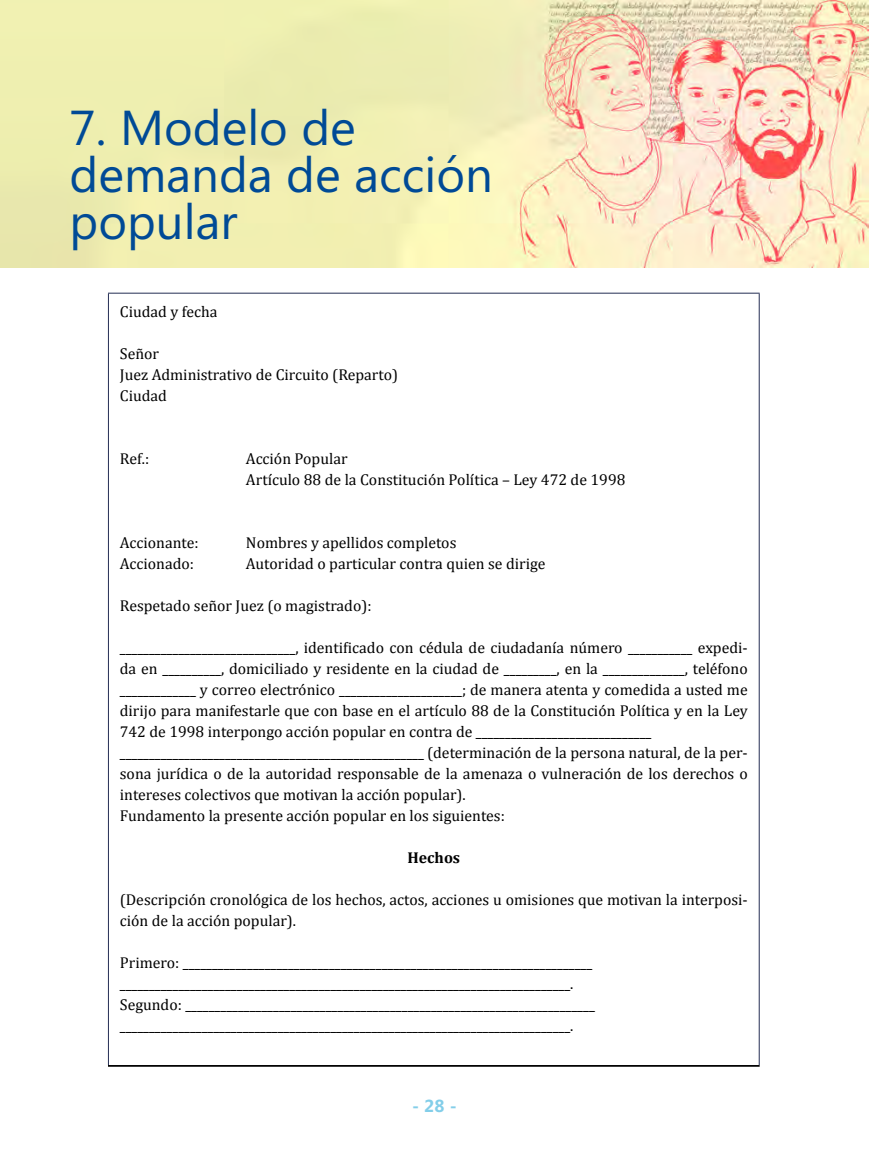
<style>
.page{position:relative;width:869px;height:1166px;background:#fff}
.page>*{position:absolute;margin:0;border:0;box-sizing:border-box;transform-origin:0 0}
.t1{font:49px/47.2px "Microsoft Phags Pa";color:#004a96}
.t2{font:700 17.5px "Microsoft Phags Pa";color:#83cee9}
.t3{font:15.75px/21px "Cambria";color:#000}
.t4{font:700 15.75px "Cambria";color:#000}
</style>
<div class="page">
<img style="left:0;top:0;width:868px;height:268px">
<hr style="left:108px;top:1065px;width:651px;height:2px;background:#000">
<hr style="left:108px;top:293px;width:651px;height:1px;background:#242e54">
<hr style="left:108px;top:294px;width:1px;height:771px;background:#242e54">
<hr style="left:758px;top:294px;width:1px;height:771px;background:#242e54">
<h1 class="t1" style="left:69px;top:101px;width:425px">7. Modelo de demanda de acción popular</h1>
<p class="t3" style="left:120px;top:301px;width:99px">Ciudad y fecha</p>
<p class="t3" style="left:120px;top:343px;width:279px">Señor<br>Juez Administrativo de Circuito (Reparto)<br>Ciudad</p>
<p class="t3" style="left:120px;top:448px;width:31px">Ref.:</p>
<p class="t3" style="left:246px;top:448px;width:381px">Acción Popular<br>Artículo 88 de la Constitución Política – Ley 472 de 1998</p>
<p class="t3" style="left:120px;top:532px;width:80px">Accionante:</p>
<p class="t3" style="left:246px;top:532px;width:212px">Nombres y apellidos completos</p>
<p class="t3" style="left:120px;top:553px;width:76px">Accionado:</p>
<p class="t3" style="left:246px;top:553px;width:301px">Autoridad o particular contra quien se dirige</p>
<p class="t3" style="left:120px;top:595px;width:253px">Respetado señor Juez (o magistrado):</p>
<p class="t3" style="left:120px;top:637px;width:629px">______________________________, identificado con cédula de ciudadanía número ___________ expedi&shy;da en __________, domiciliado y residente en la ciudad de _________, en la ______________, teléfono _____________ y correo electrónico _____________________; de manera atenta y comedida a usted me dirijo para manifestarle que con base en el artículo 88 de la Constitución Política y en la Ley 742 de 1998 interpongo acción popular en contra de ______________________________ ____________________________________________________ (determinación de la persona natural, de la per&shy;sona jurídica o de la autoridad responsable de la amenaza o vulneración de los derechos o intereses colectivos que motivan la acción popular).<br>Fundamento la presente acción popular en los siguientes:</p>
<p class="t4" style="left:407px;top:846px;width:54px">Hechos</p>
<p class="t3" style="left:120px;top:889px;width:629px">(Descripción cronológica de los hechos, actos, acciones u omisiones que motivan la interposi&shy;ción de la acción popular).</p>
<p class="t3" style="left:120px;top:952px;width:476px">Primero: ______________________________________________________________________ _____________________________________________________________________________.<br>Segundo: ______________________________________________________________________ _____________________________________________________________________________.</p>
<p class="t2" style="left:412px;top:1093px;width:46px">- 28 -</p>
</div>
